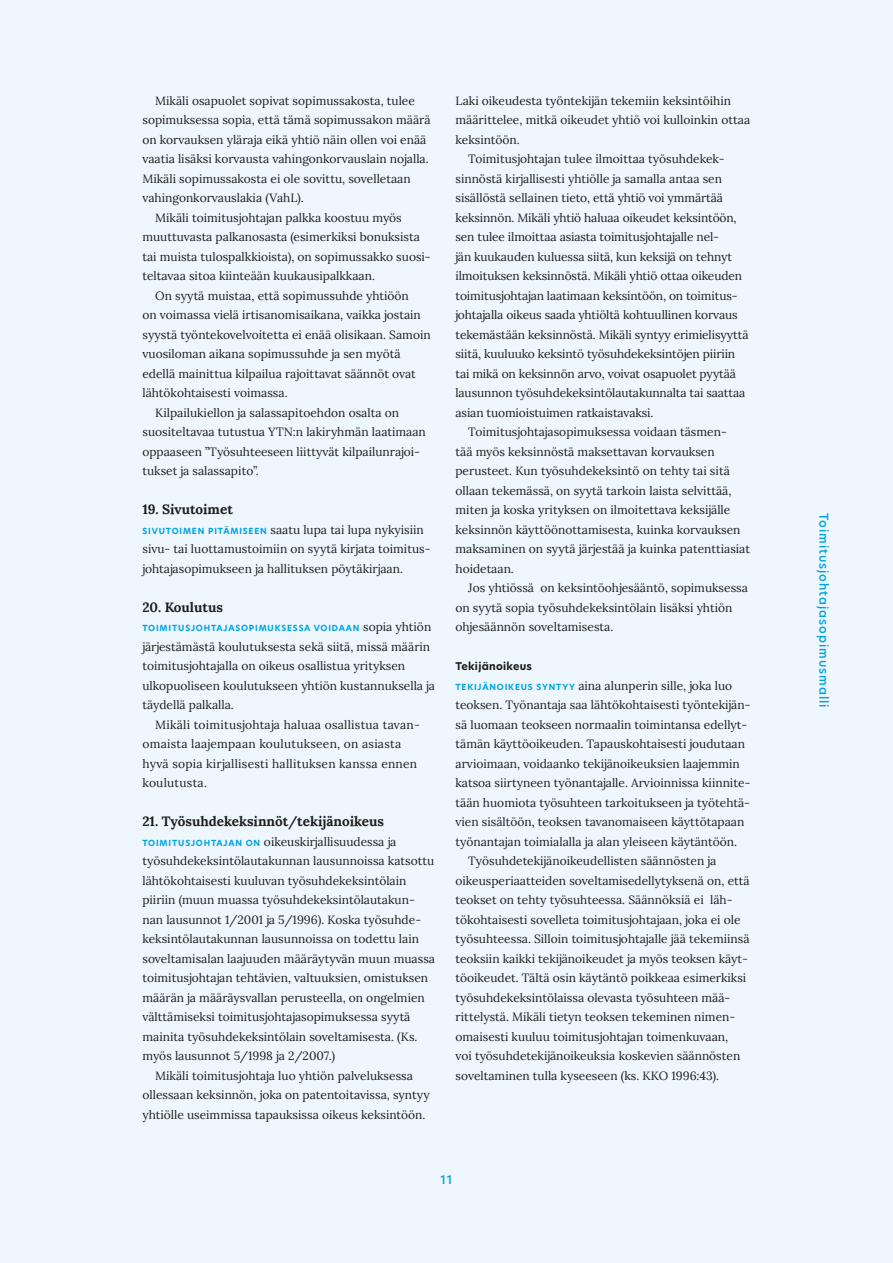
<style>
.page{position:relative;width:893px;height:1263px;background:#edf7fd}
.page>*{position:absolute;margin:0;border:0;box-sizing:border-box;transform-origin:0 0}
.Ala_ala_otsikko{font:700 13.5px "Lora";color:#1d1d1b}
.leipis{font:12px/19.5px "Lora";color:#1d1d1b}
.leipis_eka_kappale{font:12px/19.5px "Lora";color:#1d1d1b}
.leipis-2{font:12px/19.5px "Lora";letter-spacing:.02em;color:#1d1d1b}
.t1{font:500 12px "Hero New";letter-spacing:.08em;color:#00a3e2}
.hero_ala_otsikko_mus{font:700 10.5px "Hero New";letter-spacing:.025em;color:#1d1d1b}
.leipis_eka_kappale-2{font:700 8.25px "Hero New";letter-spacing:.1em;color:#00a3e2}
.s1{font-family:"Hero New";font-weight:700;font-size:8.25px;color:#00a3e2}
.s2{font-family:"Lora";font-weight:400;font-size:12px;color:#1d1d1b}
</style>
<div class="page">
<p class="leipis" style="left:142px;top:90px;width:290px;text-indent:13px">Mikäli osapuolet sopivat sopimussakosta, tulee sopimuksessa sopia, että tämä sopimussakon määrä on korvauksen yläraja eikä yhtiö näin ollen voi enää vaatia lisäksi korvausta vahingonkorvauslain nojalla.<br>Mikäli sopimussakosta ei ole sovittu, sovelletaan vahingonkorvauslakia (VahL).</p>
<p class="leipis" style="left:142px;top:207px;width:290px;text-indent:13px">Mikäli toimitusjohtajan palkka koostuu myös muuttuvasta palkanosasta (esimerkiksi bonuksista tai muista tulospalkkioista), on sopimussakko suosi&shy;teltavaa sitoa kiinteään kuukausipalkkaan.</p>
<p class="leipis" style="left:142px;top:285px;width:290px;text-indent:13px">On syytä muistaa, että sopimussuhde yhtiöön<br>on voimassa vielä irtisanomisaikana, vaikka jostain syystä työntekovelvoitetta ei enää olisikaan. Samoin vuosiloman aikana sopimussuhde ja sen myötä edellä mainittua kilpailua rajoittavat säännöt ovat lähtökohtaisesti voimassa.</p>
<p class="leipis" style="left:142px;top:402px;width:285px;text-indent:13px">Kilpailukiellon ja salassapitoehdon osalta on suositeltavaa tutustua YTN:n lakiryhmän laatimaan oppaaseen ”Työsuhteeseen liittyvät kilpailunrajoi&shy;tukset ja salassapito”.</p>
<p class="Ala_ala_otsikko" style="left:142px;top:498px;width:92px">19. Sivutoimet</p>
<p class="leipis_eka_kappale" style="left:142px;top:519px;width:290px"><span class="s1">SIVUTOIMEN PITÄMISEEN</span> saatu lupa tai lupa nykyisiin sivu- tai luottamustoimiin on syytä kirjata toimitus&shy;johtajasopimukseen ja hallituksen pöytäkirjaan.</p>
<p class="Ala_ala_otsikko" style="left:142px;top:595px;width:82px">20. Koulutus</p>
<p class="leipis_eka_kappale-2" style="left:142px;top:622px;width:290px">TOIMITUSJOHTAJASOPIMUKSESSA VOIDAAN <span class="s2">sopia yhtiön</span></p>
<p class="leipis_eka_kappale" style="left:142px;top:636px;width:294px">järjestämästä koulutuksesta sekä siitä, missä määrin toimitusjohtajalla on oikeus osallistua yrityksen ulkopuoliseen koulutukseen yhtiön kustannuksella ja täydellä palkalla.</p>
<p class="leipis-2" style="left:142px;top:714px;width:279px;text-indent:13px">Mikäli toimitusjohtaja haluaa osallistua tavan&shy;omaista laajempaan koulutukseen, on asiasta hyvä sopia kirjallisesti hallituksen kanssa ennen koulutusta.</p>
<p class="Ala_ala_otsikko" style="left:142px;top:810px;width:243px">21. Työsuhdekeksinnöt/tekijänoikeus</p>
<p class="leipis_eka_kappale" style="left:142px;top:831px;width:294px"><span class="s1">TOIMITUSJOHTAJAN ON</span> oikeuskirjallisuudessa ja työsuhdekeksintölautakunnan lausunnoissa katsottu lähtökohtaisesti kuuluvan työsuhdekeksintölain piiriin (muun muassa työsuhdekeksintölautakun&shy;nan lausunnot 1/2001 ja 5/1996). Koska työsuhde&shy;keksintölautakunnan lausunnoissa on todettu lain soveltamisalan laajuuden määräytyvän muun muassa toimitusjohtajan tehtävien, valtuuksien, omistuksen määrän ja määräysvallan perusteella, on ongelmien välttämiseksi toimitusjohtajasopimuksessa syytä mainita työsuhdekeksintölain soveltamisesta. (Ks. myös lausunnot 5/1998 ja 2/2007.)</p>
<p class="leipis" style="left:142px;top:1065px;width:289px;text-align:center">Mikäli toimitusjohtaja luo yhtiön palveluksessa ollessaan keksinnön, joka on patentoitavissa, syntyy yhtiölle useimmissa tapauksissa oikeus keksintöön.</p>
<p class="leipis" style="left:455px;top:90px;width:296px">Laki oikeudesta työntekijän tekemiin keksintöihin määrittelee, mitkä oikeudet yhtiö voi kulloinkin ottaa keksintöön.</p>
<p class="leipis" style="left:455px;top:148px;width:295px;text-indent:13px">Toimitusjohtajan tulee ilmoittaa työsuhdekek&shy;sinnöstä kirjallisesti yhtiölle ja samalla antaa sen sisällöstä sellainen tieto, että yhtiö voi ymmärtää keksinnön. Mikäli yhtiö haluaa oikeudet keksintöön, sen tulee ilmoittaa asiasta toimitusjohtajalle nel-<br>jän kuukauden kuluessa siitä, kun keksijä on tehnyt ilmoituksen keksinnöstä. Mikäli yhtiö ottaa oikeuden toimitusjohtajan laatimaan keksintöön, on toimitus&shy;johtajalla oikeus saada yhtiöltä kohtuullinen korvaus tekemästään keksinnöstä. Mikäli syntyy erimielisyyttä siitä, kuuluuko keksintö työsuhdekeksintöjen piiriin tai mikä on keksinnön arvo, voivat osapuolet pyytää lausunnon työsuhdekeksintölautakunnalta tai saattaa asian tuomioistuimen ratkaistavaksi.</p>
<p class="leipis" style="left:455px;top:421px;width:296px;text-indent:13px">Toimitusjohtajasopimuksessa voidaan täsmen-<br>tää myös keksinnöstä maksettavan korvauksen perusteet. Kun työsuhdekeksintö on tehty tai sitä ollaan tekemässä, on syytä tarkoin laista selvittää, miten ja koska yrityksen on ilmoitettava keksijälle keksinnön käyttöönottamisesta, kuinka korvauksen maksaminen on syytä järjestää ja kuinka patenttiasiat hoidetaan.</p>
<p class="leipis" style="left:455px;top:577px;width:294px;text-indent:13px">Jos yhtiössä on keksintöohjesääntö, sopimuksessa on syytä sopia työsuhdekeksintölain lisäksi yhtiön ohjesäännön soveltamisesta.</p>
<p class="hero_ala_otsikko_mus" style="left:455px;top:659px;width:78px">Tekijänoikeus</p>
<p class="leipis_eka_kappale" style="left:455px;top:675px;width:297px"><span class="s1">TEKIJÄNOIKEUS SYNTYY</span> aina alunperin sille, joka luo teoksen. Työnantaja saa lähtökohtaisesti työntekijän&shy;sä luomaan teokseen normaalin toimintansa edellyt&shy;tämän käyttöoikeuden. Tapauskohtaisesti joudutaan arvioimaan, voidaanko tekijänoikeuksien laajemmin katsoa siirtyneen työnantajalle. Arvioinnissa kiinnite&shy;tään huomiota työsuhteen tarkoitukseen ja työtehtä&shy;vien sisältöön, teoksen tavanomaiseen käyttötapaan työnantajan toimialalla ja alan yleiseen käytäntöön.</p>
<p class="leipis" style="left:455px;top:850px;width:296px;text-indent:13px">Työsuhdetekijänoikeudellisten säännösten ja oikeusperiaatteiden soveltamisedellytyksenä on, että teokset on tehty työsuhteessa. Säännöksiä ei läh&shy;tökohtaisesti sovelleta toimitusjohtajaan, joka ei ole työsuhteessa. Silloin toimitusjohtajalle jää tekemiinsä teoksiin kaikki tekijänoikeudet ja myös teoksen käyt&shy;töoikeudet. Tältä osin käytäntö poikkeaa esimerkiksi työsuhdekeksintölaissa olevasta työsuhteen mää&shy;rittelystä. Mikäli tietyn teoksen tekeminen nimen&shy;omaisesti kuuluu toimitusjohtajan toimenkuvaan,<br>voi työsuhdetekijänoikeuksia koskevien säännösten soveltaminen tulla kyseeseen (ks. KKO 1996:43).</p>
<p class="t1" style="left:440px;top:1172px;width:13px">11</p>
<p class="t1" style="left:832px;top:513px;width:196px;rotate:90deg">Toimitusjohtajasopimusmalli</p>
</div>
